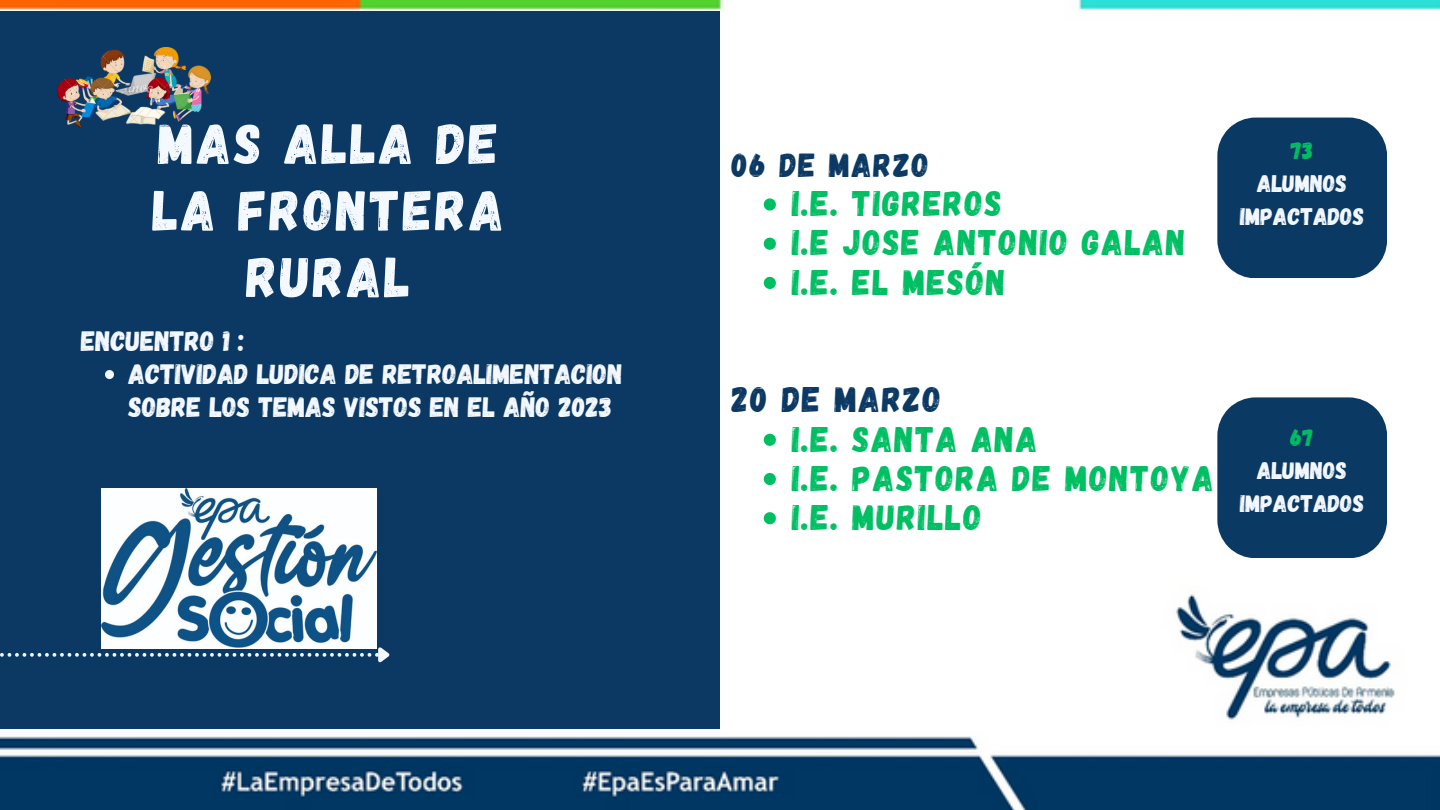
<style>
.page{position:relative;width:1440px;height:810px;background:#fff}
.page>*{position:absolute;margin:0;border:0;box-sizing:border-box;transform-origin:0 0}
.t1{font:57.1px/66.7px "Gagalin";letter-spacing:.05em;color:#f4f8ff;text-align:center}
.t2{font:35.5px "Gagalin";letter-spacing:.05em;color:#00bf63}
.t3{font:35.5px "Gagalin";letter-spacing:.05em;color:#0b3964}
.t4{font:33.3px "Gagalin";letter-spacing:.05em;color:#0a3964}
.t5{font:28px/33px "Gagalin";color:#f4f8ff}
.t6{font:24px/33px "Gagalin";color:#f4f8ff;text-align:center}
.t7{font:24px "Gagalin";color:#00bf63}
</style>
<div class="page">
<img style="left:0;top:0;width:1440px;height:810px">
<div style="left:0;top:11px;width:720px;height:718px;background:#0b3964"></div>
<img style="left:102px;top:489px;width:274px;height:155px">
<svg style="left:764px;top:198px;width:12px;height:13px"></svg>
<svg style="left:764px;top:238px;width:12px;height:12px"></svg>
<svg style="left:764px;top:277px;width:12px;height:12px"></svg>
<svg style="left:764px;top:434px;width:12px;height:12px"></svg>
<svg style="left:764px;top:473px;width:12px;height:12px"></svg>
<svg style="left:764px;top:512px;width:12px;height:12px"></svg>
<div style="left:1217px;top:118px;width:170px;height:160px;background:#0a3964"></div>
<div style="left:1217px;top:397px;width:170px;height:161px;background:#0a3964"></div>
<img style="left:57px;top:47px;width:153px;height:80px">
<svg style="left:105px;top:370px;width:9px;height:9px"></svg>
<svg style="left:0;top:644px;width:390px;height:19px"></svg>
<p class="t1" style="left:153px;top:108px;width:353px">MAS ALLA DE<br>LA FRONTERA<br>RURAL</p>
<p class="t5" style="left:81px;top:323px;width:165px">ENCUENTRO 1 :</p>
<p class="t5" style="left:129px;top:356px;width:496px">ACTIVIDAD LUDICA DE RETROALIMENTACION<br>SOBRE LOS TEMAS VISTOS EN EL AÑO 2023</p>
<h1 class="t4" style="left:732px;top:144px;width:199px">06 DE MARZO</h1>
<h4 class="t2" style="left:792px;top:181px;width:211px">I.E. TIGREROS</h4>
<p class="t2" style="left:792px;top:220px;width:395px">I.E JOSE ANTONIO GALAN</p>
<p class="t2" style="left:792px;top:259px;width:215px">I.E. EL MESÓN</p>
<p class="t7" style="left:1291px;top:135px;width:24px">73</p>
<p class="t6" style="left:1240px;top:166px;width:125px">ALUMNOS<br>IMPACTADOS</p>
<h2 class="t3" style="left:732px;top:377px;width:211px">20 DE MARZO</h2>
<p class="t2" style="left:792px;top:416px;width:247px">I.E. SANTA ANA</p>
<p class="t2" style="left:792px;top:455px;width:423px">I.E. PASTORA DE MONTOYA</p>
<p class="t2" style="left:792px;top:494px;width:191px">I.E. MURILLO</p>
<p class="t7" style="left:1291px;top:422px;width:25px">67</p>
<p class="t6" style="left:1240px;top:453px;width:125px">ALUMNOS<br>IMPACTADOS</p>
</div>
